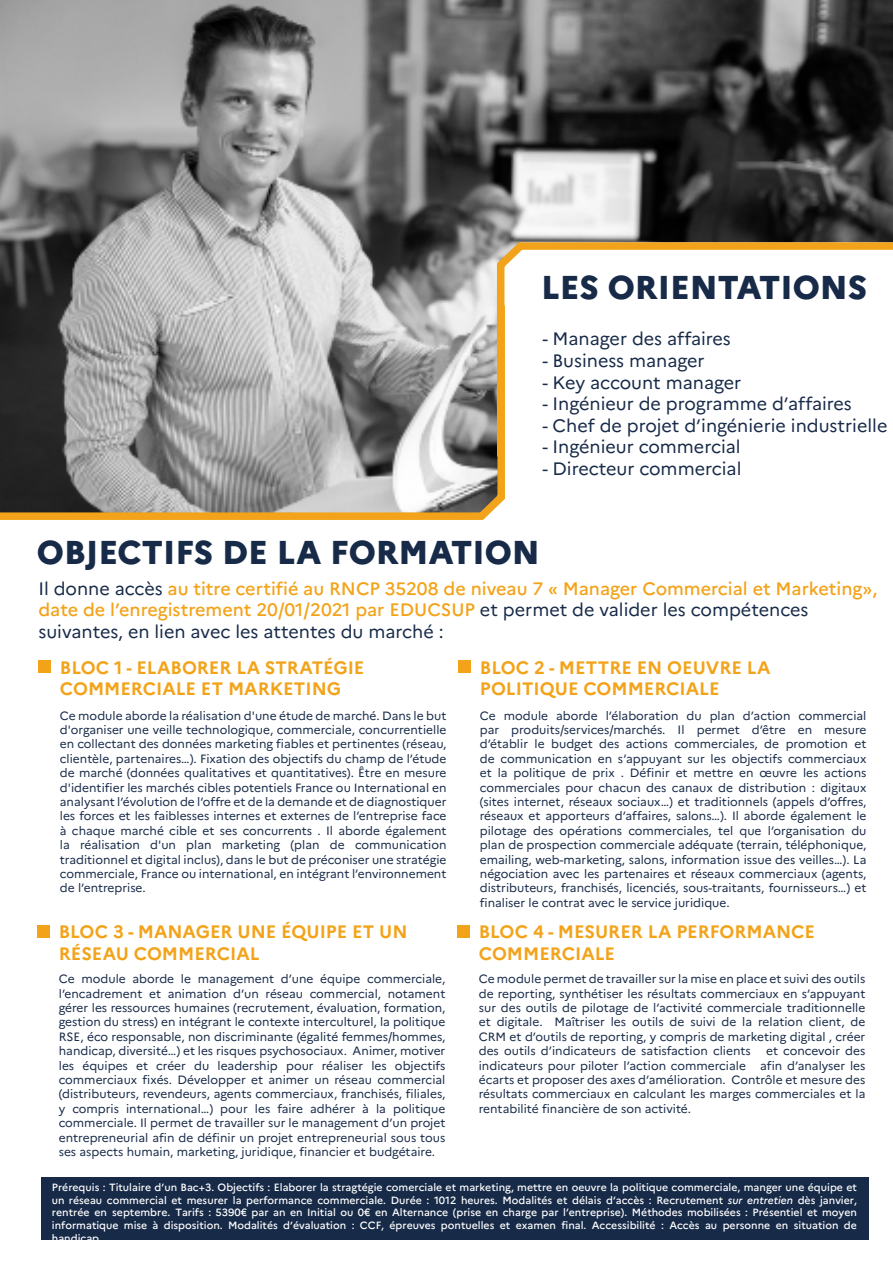
<style>
.page{position:relative;width:893px;height:1263px;background:#fff}
.page>*{position:absolute;margin:0;border:0;box-sizing:border-box;transform-origin:0 0}
.t1{font:800 33px "Marianne";color:#172a48}
.t2{font:500 18px/21.6px "Marianne";color:#f3a319}
.t3{font:700 18px/21.6px "Marianne";color:#f3a319}
.t4{font:18px "Marianne";color:#172a48}
.t5{font:12px/14.4px "Marianne";color:#172a48;text-align:justify}
.t6{font:500 10.5px/12.6px "Marianne";color:#fff;text-align:justify}
.s1{font-weight:400;color:#172a48}
.s2{font-style:italic}
</style>
<div class="page">
<img style="left:0;top:0;width:893px;height:298px">
<svg style="left:479px;top:242px;width:14px;height:56px"></svg>
<svg style="left:0;top:298px;width:505px;height:222px;background:#9b9893"></svg>
<svg style="left:493px;top:239px;width:400px;height:225px"></svg>
<div style="left:38px;top:660px;width:13px;height:13px;background:#f3a319"></div>
<div style="left:458px;top:660px;width:13px;height:13px;background:#f3a319"></div>
<div style="left:37px;top:925px;width:13px;height:13px;background:#f3a319"></div>
<div style="left:457px;top:925px;width:13px;height:13px;background:#f3a319"></div>
<div style="left:42px;top:1177px;width:827px;height:62px;background:#172a48"></div>
<h1 class="t1" style="left:541px;top:262px;width:327px">LES ORIENTATIONS</h1>
<h2 class="t4" style="left:542px;top:325px;width:190px">- Manager des affaires</h2>
<h2 class="t4" style="left:542px;top:347px;width:164px">- Business manager</h2>
<h2 class="t4" style="left:542px;top:368px;width:200px">- Key account manager</h2>
<h2 class="t4" style="left:542px;top:390px;width:311px">- Ingénieur de programme d’affaires</h2>
<h2 class="t4" style="left:542px;top:411px;width:346px">- Chef de projet d’ingénierie industrielle</h2>
<h2 class="t4" style="left:542px;top:433px;width:200px">- Ingénieur commercial</h2>
<h2 class="t4" style="left:542px;top:455px;width:200px">- Directeur commercial</h2>
<h1 class="t1" style="left:37px;top:527px;width:504px">OBJECTIFS DE LA FORMATION</h1>
<h2 class="t2" style="left:38px;top:576px;width:840px"><span class="s1">Il donne accès</span> au titre certifié au RNCP 35208 de niveau 7 « Manager Commercial et Marketing», date de l’enregistrement 20/01/2021 par EDUCSUP <span class="s1">et permet de valider les compétences suivantes, en lien avec les attentes du marché :</span></h2>
<h2 class="t3" style="left:60px;top:655px;width:306px">BLOC 1 - ELABORER LA STRATÉGIE<br>COMMERCIALE ET MARKETING</h2>
<p class="t5" style="left:60px;top:707px;width:388px">Ce module aborde la réalisation d'une étude de marché. Dans le but d'organiser une veille technologique, commerciale, concurrentielle en collectant des données marketing fiables et pertinentes (réseau, clientèle, partenaires…). Fixation des objectifs du champ de l’étude de marché (données qualitatives et quantitatives). Être en mesure d'identifier les marchés cibles potentiels France ou International en analysant l’évolution de l’offre et de la demande et de diagnostiquer les forces et les faiblesses internes et externes de l’entreprise face à chaque marché cible et ses concurrents . Il aborde également la réalisation d'un plan marketing (plan de communication traditionnel et digital inclus), dans le but de préconiser une stratégie commerciale, France ou international, en intégrant l’environnement de l’entreprise.</p>
<h2 class="t3" style="left:59px;top:920px;width:350px">BLOC 3 - MANAGER UNE ÉQUIPE ET UN<br>RÉSEAU COMMERCIAL</h2>
<p class="t5" style="left:59px;top:971px;width:388px">Ce module aborde le management d’une équipe commerciale, l’encadrement et animation d’un réseau commercial, notament gérer les ressources humaines (recrutement, évaluation, formation, gestion du stress) en intégrant le contexte interculturel, la politique RSE, éco responsable, non discriminante (égalité femmes/hommes, handicap, diversité…) et les risques psychosociaux. Animer, motiver les équipes et créer du leadership pour réaliser les objectifs commerciaux fixés. Développer et animer un réseau commercial (distributeurs, revendeurs, agents commerciaux, franchisés, filiales, y compris international…) pour les faire adhérer à la politique commerciale. Il permet de travailler sur le management d’un projet entrepreneurial afin de définir un projet entrepreneurial sous tous ses aspects humain, marketing, juridique, financier et budgétaire.</p>
<h2 class="t3" style="left:480px;top:655px;width:292px">BLOC 2 - METTRE EN OEUVRE LA<br>POLITIQUE COMMERCIALE</h2>
<p class="t5" style="left:480px;top:707px;width:388px">Ce module aborde l’élaboration du plan d’action commercial par produits/services/marchés. Il permet d’être en mesure d’établir le budget des actions commerciales, de promotion et de communication en s’appuyant sur les objectifs commerciaux et la politique de prix . Définir et mettre en œuvre les actions commerciales pour chacun des canaux de distribution : digitaux (sites internet, réseaux sociaux…) et traditionnels (appels d’offres, réseaux et apporteurs d’affaires, salons…). Il aborde également le pilotage des opérations commerciales, tel que l’organisation du plan de prospection commerciale adéquate (terrain, téléphonique, emailing, web-marketing, salons, information issue des veilles…). La négociation avec les partenaires et réseaux commerciaux (agents, distributeurs, franchisés, licenciés, sous-traitants, fournisseurs…) et finaliser le contrat avec le service juridique.</p>
<h2 class="t3" style="left:479px;top:920px;width:338px">BLOC 4 - MESURER LA PERFORMANCE<br>COMMERCIALE</h2>
<p class="t5" style="left:479px;top:971px;width:388px">Ce module permet de travailler sur la mise en place et suivi des outils de reporting, synthétiser les résultats commerciaux en s’appuyant sur des outils de pilotage de l’activité commerciale traditionnelle et digitale. Maîtriser les outils de suivi de la relation client, de CRM et d’outils de reporting, y compris de marketing digital , créer des outils d’indicateurs de satisfaction clients</p>
<p class="t5" style="left:479px;top:1043px;width:388px;text-indent:287px">et concevoir des indicateurs pour piloter l’action commerciale afin d’analyser les écarts et proposer des axes d’amélioration. Contrôle et mesure des résultats commerciaux en calculant les marges commerciales et la rentabilité financière de son activité.</p>
<p class="t6" style="left:52px;top:1180px;width:807px">Prérequis : Titulaire d’un Bac+3. Objectifs : Elaborer la stragtégie comerciale et marketing, mettre en oeuvre la politique commerciale, manger une équipe et un réseau commercial et mesurer la performance commerciale. Durée : 1012 heures. Modalités et délais d’accès : Recrutement <span class="s2">sur entretien</span> dès janvier, rentrée en septembre. Tarifs : 5390€ par an en Initial ou 0€ en Alternance (prise en charge par l’entreprise). Méthodes mobilisées : Présentiel et moyen informatique mise à disposition. Modalités d’évaluation : CCF, épreuves pontuelles et examen final. Accessibilité : Accès au personne en situation de handicap.</p>
</div>
